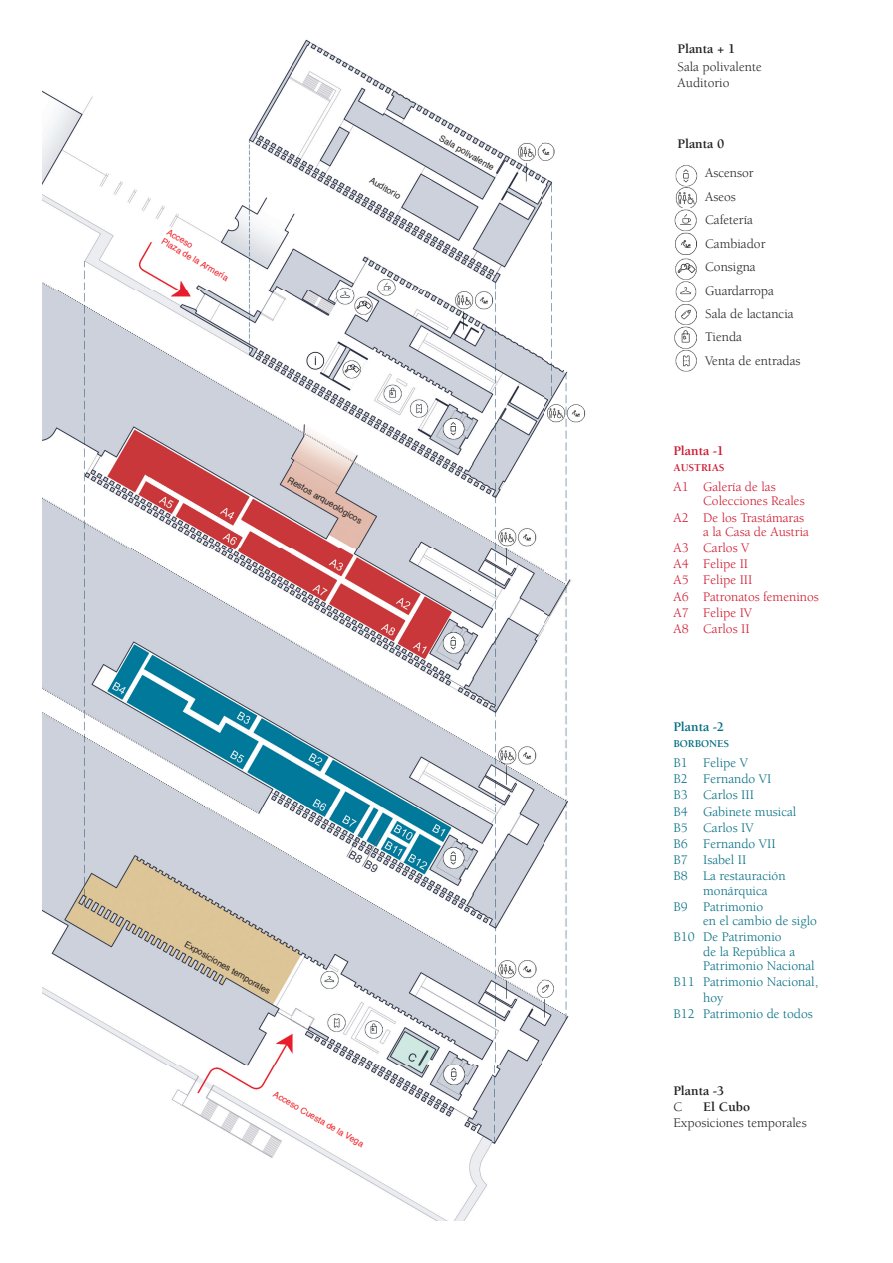
<style>
.page{position:relative;width:893px;height:1263px;background:#fff}
.page>*{position:absolute;margin:0;border:0;box-sizing:border-box;transform-origin:0 0}
.t1{font:13.5px/16.2px "Berkeley";color:#006c80}
.t2{font:13.5px/16.2px "Berkeley";color:#cf152c}
.t3{font:13.5px/23.4px "Berkeley";color:#231f20}
.t4{font:700 13.5px "Berkeley";color:#231f20}
.t5{font:700 13.5px "Berkeley";color:#cf152c}
.t6{font:700 13.5px "Berkeley";color:#006c80}
.t7{font:700 10.8px "Berkeley";color:#cf152c}
.t8{font:700 10.8px "Berkeley";color:#006c80}
.t9{font:8.7px "Helvetica";color:#231f20}
.t10{font:8.7px/10.5px "Helvetica";color:#ee1d23}
</style>
<div class="page">
<img style="left:43px;top:39px;width:633px;height:1181px">
<img style="left:673px;top:162px;width:25px;height:47px">
<img style="left:675px;top:209px;width:22px;height:46px">
<img style="left:674px;top:257px;width:23px;height:46px">
<img style="left:676px;top:304px;width:21px;height:21px">
<img style="left:674px;top:326px;width:23px;height:48px">
<p class="t10" style="left:170px;top:227px;width:77px;rotate:30deg">Acceso<br>Plaza de la Armería</p>
<p class="t9" style="left:374px;top:173px;width:36px;rotate:30deg">Auditorio</p>
<p class="t9" style="left:443px;top:131px;width:63px;rotate:30deg">Sala polivalente</p>
<p class="t9" style="left:292px;top:473px;width:86px;rotate:30deg">Restos arqueológicos</p>
<p class="t9" style="left:189px;top:937px;width:99px;rotate:30deg">Exposiciones temporales</p>
<p class="t10" style="left:277px;top:1089px;width:104px;rotate:30deg">Acceso Cuesta de la Vega</p>
<p class="t4" style="left:677px;top:41px;width:59px">Planta + 1</p>
<p class="t3" style="left:677px;top:59px;width:86px;line-height:16.2px">Sala polivalente<br>Auditorio</p>
<p class="t4" style="left:677px;top:137px;width:48px">Planta 0</p>
<p class="t3" style="left:705px;top:162px;width:97px">Ascensor<br>Aseos<br>Cafetería<br>Cambiador<br>Consigna<br>Guardarropa<br>Sala de lactancia<br>Tienda<br>Venta de entradas</p>
<p class="t5" style="left:673px;top:444px;width:52px">Planta -1</p>
<p class="t7" style="left:673px;top:461px;width:53px">AUSTRIAS</p>
<p class="t2" style="left:703px;top:480px;width:103px;line-height:14.2px;text-indent:-30px">A1 Galería de las<br>Colecciones Reales</p>
<p class="t2" style="left:703px;top:510px;width:107px;line-height:14.2px;text-indent:-30px">A2 De los Trastámaras a la Casa de Austria</p>
<p class="t2" style="left:673px;top:540px;width:147px">A3 Carlos V<br>A4 Felipe II<br>A5 Felipe III<br>A6 Patronatos femeninos<br>A7 Felipe IV<br>A8 Carlos II</p>
<p class="t6" style="left:673px;top:719px;width:52px">Planta -2</p>
<p class="t8" style="left:673px;top:737px;width:57px">BORBONES</p>
<p class="t1" style="left:673px;top:755px;width:124px">B1 Felipe V<br>B2 Fernando VI<br>B3 Carlos III<br>B4 Gabinete musical<br>B5 Carlos IV<br>B6 Fernando VII<br>B7 Isabel II<br>B8 La restauración</p>
<p class="t1" style="left:673px;top:883px;width:96px;text-indent:30px">monárquica<br>B9 Patrimonio</p>
<p class="t1" style="left:673px;top:913px;width:145px;text-indent:30px">en el cambio de siglo<br>B10 De Patrimonio</p>
<p class="t1" style="left:703px;top:944px;width:113px;line-height:14.2px">de la República a<br>Patrimonio Nacional</p>
<p class="t1" style="left:673px;top:974px;width:146px">B11 Patrimonio Nacional,</p>
<p class="t1" style="left:703px;top:990px;width:22px">hoy</p>
<p class="t1" style="left:673px;top:1006px;width:141px">B12 Patrimonio de todos</p>
<p class="t4" style="left:673px;top:1083px;width:52px">Planta -3</p>
<p class="t3" style="left:673px;top:1095px;width:10px">C</p>
<p class="t4" style="left:703px;top:1099px;width:48px">El Cubo</p>
<p class="t3" style="left:673px;top:1111px;width:135px">Exposiciones temporales</p>
</div>
